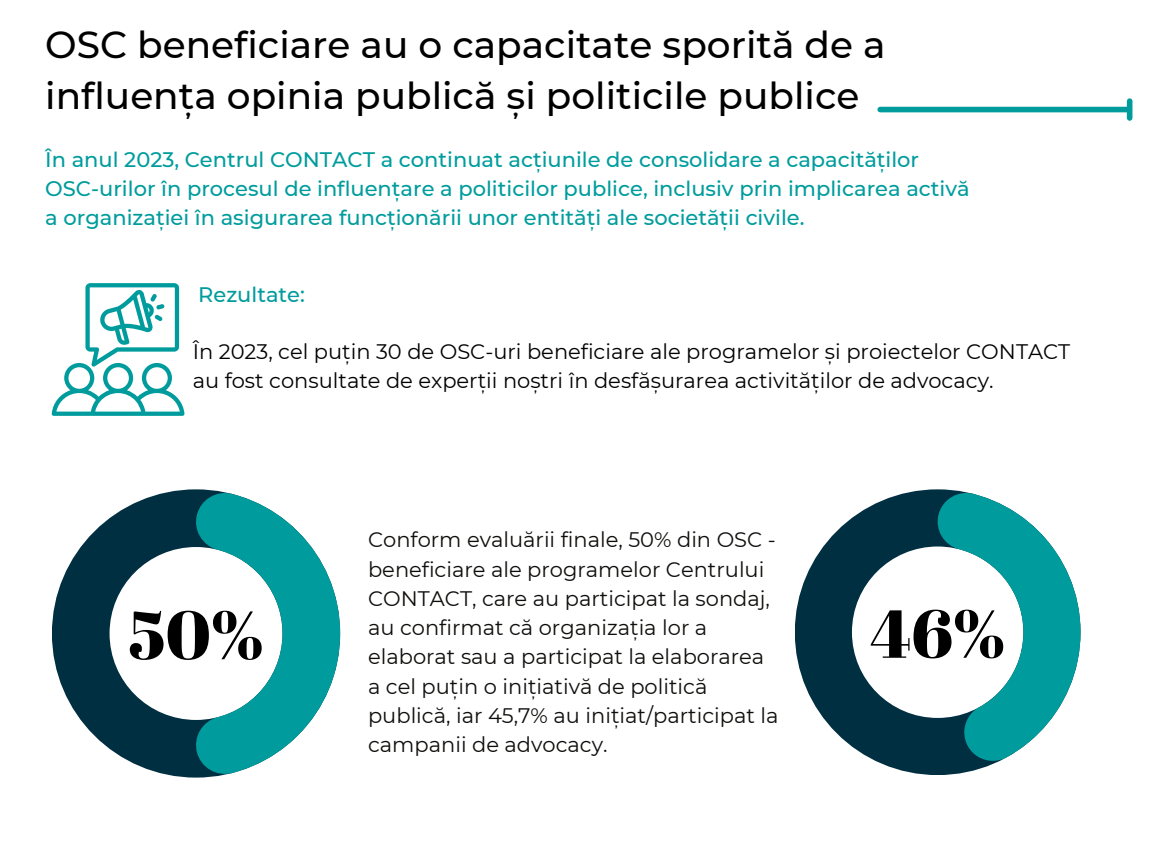
<style>
.page{position:relative;width:1152px;height:864px;background:#fff}
.page>*{position:absolute;margin:0;border:0;box-sizing:border-box;transform-origin:0 0}
.t1{font:68.25px "Abril Fatface";color:#000}
.t2{font:67.65px "Abril Fatface";color:#000}
.t3{font:500 37.5px/51.8px "Montserrat";color:#000}
.t4{font:21px/29.2px "Montserrat";color:#0f0e0c}
.t5{font:500 21px/29.2px "Montserrat";color:#009c9d}
.t6{font:21px/29.2px "Montserrat";color:#000}
</style>
<div class="page">
<div style="left:880px;top:107px;width:247px;height:5px;background:#009c9d"></div>
<div style="left:1127px;top:101px;width:5px;height:17px;background:#009c9d"></div>
<svg style="left:52px;top:489px;width:176px;height:289px"></svg>
<svg style="left:195px;top:493px;width:145px;height:281px;fill:#009c9d"></svg>
<svg style="left:795px;top:489px;width:202px;height:286px"></svg>
<svg style="left:937px;top:493px;width:144px;height:269px"></svg>
<svg style="left:52px;top:283px;width:132px;height:133px"></svg>
<h3 class="t3" style="left:45px;top:18px;width:842px">OSC beneficiare au o capacitate sporită de a influența opinia publică și politicile publice</h3>
<p class="t5" style="left:45px;top:145px;width:926px">În anul 2023, Centrul CONTACT a continuat acțiunile de consolidare a capacităților<br>OSC-urilor în procesul de influențare a politicilor publice, inclusiv prin implicarea activă a organizației în asigurarea funcționării unor entități ale societății civile.</p>
<p class="t5" style="left:198px;top:280px;width:108px">Rezultate:</p>
<p class="t6" style="left:193px;top:337px;width:879px">În 2023, cel puțin 30 de OSC-uri beneficiare ale programelor și proiectelor CONTACT au fost consultate de experții noștri în desfășurarea activităților de advocacy.</p>
<p class="t4" style="left:368px;top:525px;width:412px">Conform evaluării finale, 50% din OSC - beneficiare ale programelor Centrului CONTACT, care au participat la sondaj, au confirmat că organizația lor a elaborat sau a participat la elaborarea a cel puțin o inițiativă de politică publică, iar 45,7% au inițiat/participat la campanii de advocacy.</p>
<h1 class="t1" style="left:129px;top:587px;width:136px">50%</h1>
<h2 class="t2" style="left:870px;top:586px;width:136px">46%</h2>
</div>
